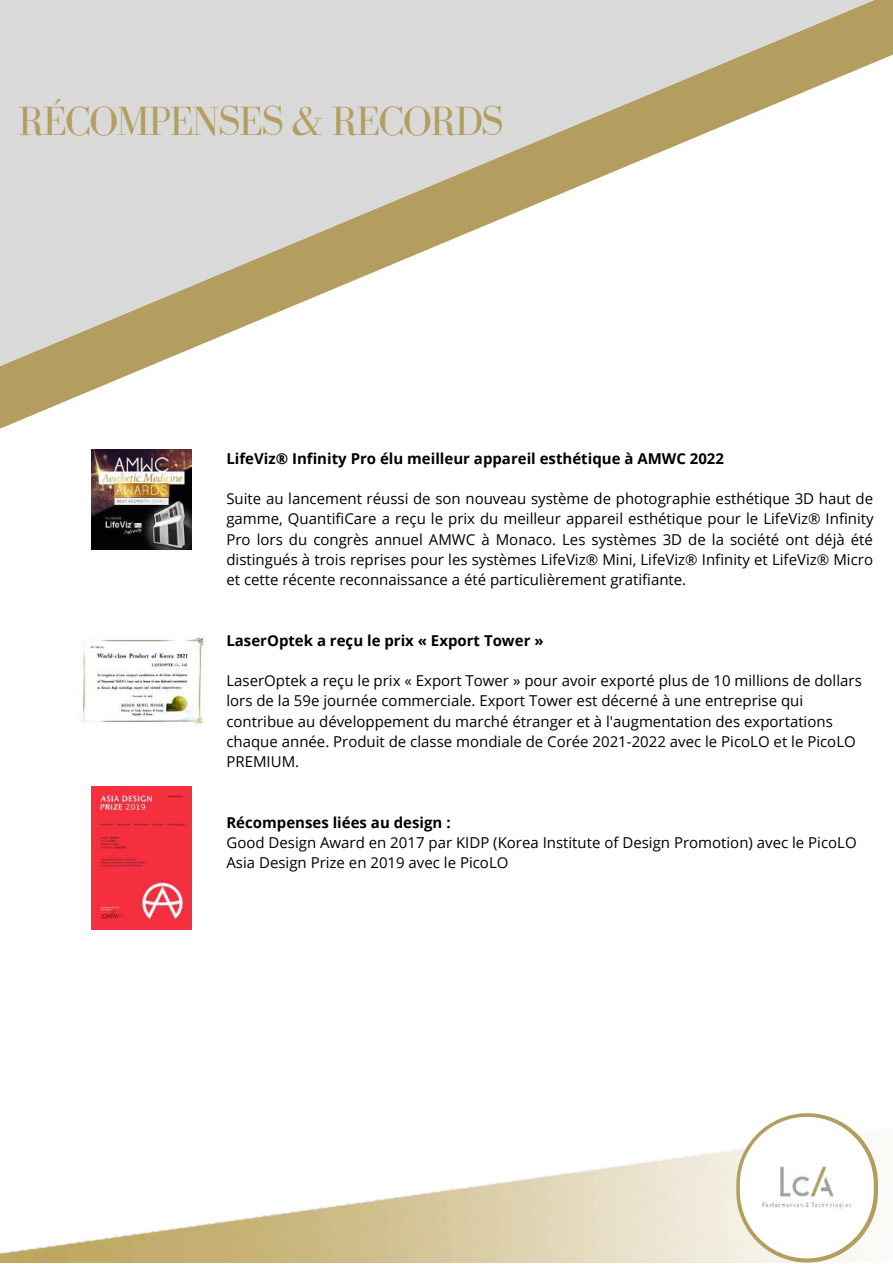
<style>
.page{position:relative;width:893px;height:1264px;background:#fff}
.page>*{position:absolute;margin:0;border:0;box-sizing:border-box;transform-origin:0 0}
.t1{font:42px "Bodoni FLF";letter-spacing:-.04em;color:#b39e60}
.t2{font:15px/20.2px "Open Sans";color:#000}
.t3{font:700 15px "Open Sans";color:#000}
</style>
<div class="page">
<svg style="left:0;top:0;width:892px;height:468px"></svg>
<img style="left:91px;top:449px;width:100px;height:100px">
<img style="left:91px;top:786px;width:100px;height:71px">
<img style="left:81px;top:635px;width:124px;height:90px">
<img style="left:0;top:857px;width:879px;height:405px">
<svg style="left:736px;top:1113px;width:142px;height:149px"></svg>
<div style="left:739px;top:1116px;width:134px;height:142px;background:#fff;border-radius:67px"></div>
<img style="left:745px;top:1126px;width:123px;height:122px">
<h1 class="t1" style="left:18px;top:99px;width:487px">RÉCOMPENSES &amp; RECORDS</h1>
<p class="t3" style="left:226px;top:447px;width:499px">LifeViz® Infinity Pro élu meilleur appareil esthétique à AMWC 2022</p>
<p class="t2" style="left:226px;top:488px;width:648px;text-align:justify">Suite au lancement réussi de son nouveau système de photographie esthétique 3D haut de gamme, QuantifiCare a reçu le prix du meilleur appareil esthétique pour le LifeViz® Infinity Pro lors du congrès annuel AMWC à Monaco. Les systèmes 3D de la société ont déjà été distingués à trois reprises pour les systèmes LifeViz® Mini, LifeViz® Infinity et LifeViz® Micro et cette récente reconnaissance a été particulièrement gratifiante.</p>
<p class="t3" style="left:226px;top:629px;width:318px">LaserOptek a reçu le prix « Export Tower »</p>
<p class="t2" style="left:226px;top:670px;width:636px">LaserOptek a reçu le prix « Export Tower » pour avoir exporté plus de 10 millions de dollars lors de la 59e journée commerciale. Export Tower est décerné à une entreprise qui contribue au développement du marché étranger et à l'augmentation des exportations chaque année. Produit de classe mondiale de Corée 2021-2022 avec le PicoLO et le PicoLO PREMIUM.</p>
<p class="t3" style="left:226px;top:811px;width:226px">Récompenses liées au design :</p>
<p class="t2" style="left:226px;top:832px;width:631px">Good Design Award en 2017 par KIDP (Korea Institute of Design Promotion) avec le PicoLO<br>Asia Design Prize en 2019 avec le PicoLO</p>
</div>
